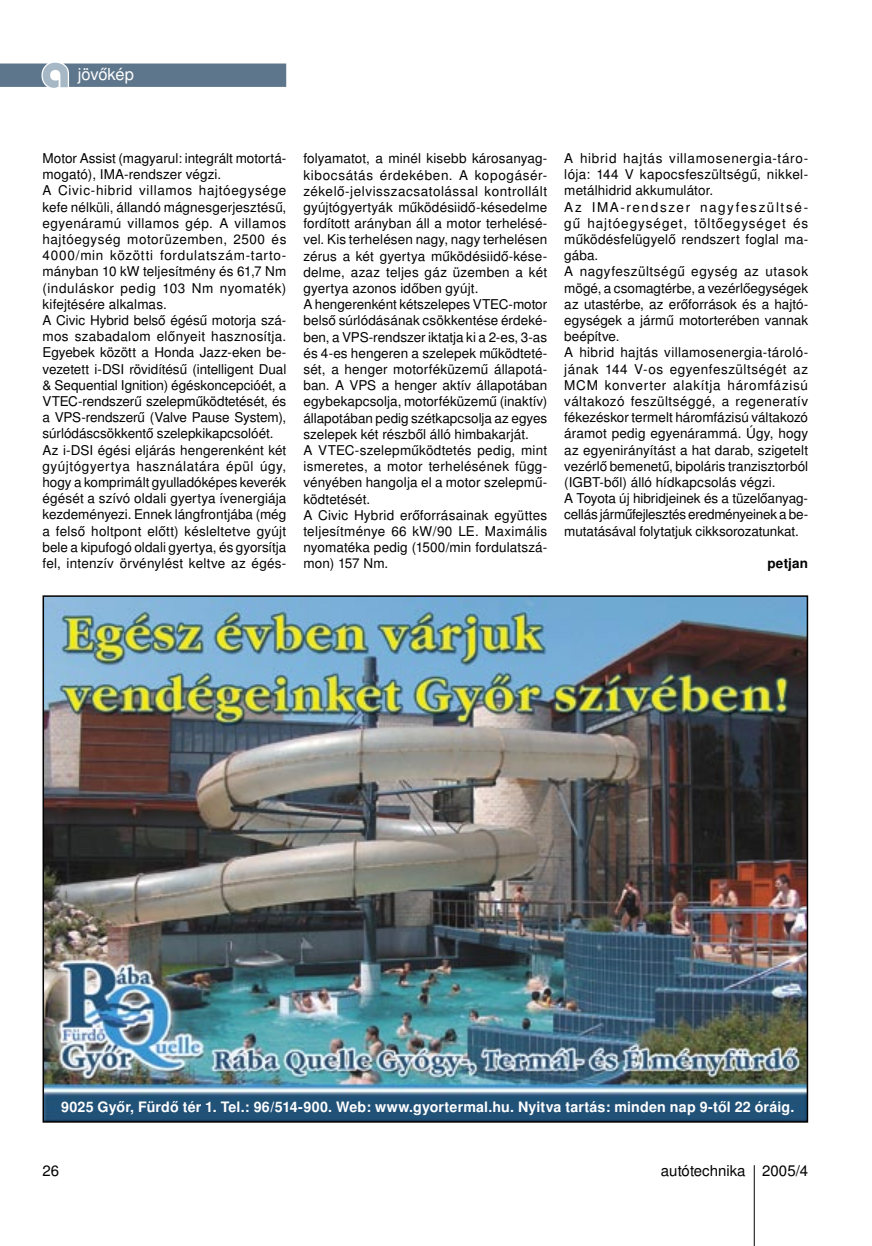
<style>
.page{position:relative;width:872px;height:1246px;background:#fff}
.page>*{position:absolute;margin:0;border:0;box-sizing:border-box;transform-origin:0 0}
.t1{font:16.5px "Nimbus Sans LOT";letter-spacing:-.005em;color:#fff}
.t2{font:15px "Nimbus Sans LOT";color:#000}
.kepala{font:700 14.4px "Nimbus Sans LOT";letter-spacing:.01em;color:#fff}
.szoveg{font:13.5px/16.2px "Nimbus Sans LOT";letter-spacing:.005em;color:#000;text-align:justify}
.szoveg-2{font:700 13.5px "Nimbus Sans LOT";letter-spacing:.015em;color:#000}
</style>
<div class="page">
<svg style="left:0;top:63px;width:286px;height:25px;background:#6f8598"></svg>
<hr style="left:754px;top:1165px;width:1px;height:81px;background:#000">
<img style="left:46px;top:598px;width:759px;height:522px">
<p class="t1" style="left:78px;top:64px;width:58px">jövőkép</p>
<p class="szoveg" style="left:43px;top:150px;width:245px">Motor Assist (magyarul: integrált motortá&shy;mogató), IMA-rendszer végzi.</p>
<p class="szoveg" style="left:43px;top:183px;width:245px">A Civic-hibrid villamos hajtóegysége kefe nélküli, állandó mágnesgerjesztésű, egyenáramú villamos gép. A villamos hajtóegység motorüzemben, 2500 és 4000/min közötti fordulatszám-tarto&shy;mányban 10 kW teljesítmény és 61,7 Nm (induláskor pedig 103 Nm nyomaték) kifejtésére alkalmas.</p>
<p class="szoveg" style="left:43px;top:312px;width:245px">A Civic Hybrid belső égésű motorja szá&shy;mos szabadalom előnyeit hasznosítja.<br>Egyebek között a Honda Jazz-eken be&shy;vezetett i-DSI rövidítésű (intelligent Dual &amp; Sequential Ignition) égéskoncepcióét, a VTEC-rendszerű szelepműködtetését, és a VPS-rendszerű (Valve Pause System), súrlódáscsökkentő szelepkikapcsolóét.</p>
<p class="szoveg" style="left:43px;top:442px;width:245px">Az i-DSI égési eljárás hengerenként két gyújtógyertya használatára épül úgy, hogy a komprimált gyulladóképes keverék égését a szívó oldali gyertya ívenergiája kezdeményezi. Ennek lángfrontjába (még a felső holtpont előtt) késleltetve gyújt bele a kipufogó oldali gyertya, és gyorsítja fel, intenzív örvénylést keltve az égés-</p>
<p class="szoveg" style="left:303px;top:151px;width:245px">folyamatot, a minél kisebb károsanyag&shy;kibocsátás érdekében. A kopogásér&shy;zékelő-jelvisszacsatolással kontrollált gyújtógyertyák működésiidő-késedelme fordított arányban áll a motor terhelésé&shy;vel. Kis terhelésen nagy, nagy terhelésen zérus a két gyertya működésiidő-kése&shy;delme, azaz teljes gáz üzemben a két gyertya azonos időben gyújt.</p>
<p class="szoveg" style="left:303px;top:297px;width:245px">A hengerenként kétszelepes VTEC-motor belső súrlódásának csökkentése érdeké&shy;ben, a VPS-rendszer iktatja ki a 2-es, 3-as és 4-es hengeren a szelepek működteté&shy;sét, a henger motorféküzemű állapotá&shy;ban. A VPS a henger aktív állapotában egybekapcsolja, motorféküzemű (inaktív) állapotában pedig szétkapcsolja az egyes szelepek két részből álló himbakarját.</p>
<p class="szoveg" style="left:303px;top:442px;width:245px">A VTEC-szelepműködtetés pedig, mint ismeretes, a motor terhelésének függ&shy;vényében hangolja el a motor szelepmű&shy;ködtetését.</p>
<p class="szoveg" style="left:303px;top:507px;width:245px">A Civic Hybrid erőforrásainak együttes teljesítménye 66 kW/90 LE. Maximális nyomatéka pedig (1500/min fordulatszá&shy;mon) 157 Nm.</p>
<p class="szoveg" style="left:564px;top:150px;width:245px">A hibrid hajtás villamosenergia-táro&shy;lója: 144 V kapocsfeszültségű, nikkel&shy;metálhidrid akkumulátor.</p>
<p class="szoveg" style="left:564px;top:199px;width:245px">Az IMA-rendszer nagyfeszültsé&shy;gű hajtóegységet, töltőegységet és működésfelügyelő rendszert foglal ma&shy;gába.</p>
<p class="szoveg" style="left:564px;top:264px;width:245px">A nagyfeszültségű egység az utasok mögé, a csomagtérbe, a vezérlőegységek az utastérbe, az erőforrások és a hajtó&shy;egységek a jármű motorterében vannak beépítve.</p>
<p class="szoveg" style="left:564px;top:345px;width:245px">A hibrid hajtás villamosenergia-tároló&shy;jának 144 V-os egyenfeszültségét az MCM konverter alakítja háromfázisú váltakozó feszültséggé, a regeneratív fékezéskor termelt háromfázisú váltakozó áramot pedig egyenárammá. Úgy, hogy az egyenirányítást a hat darab, szigetelt vezérlő bemenetű, bipoláris tranzisztorból (IGBT-ből) álló hídkapcsolás végzi.</p>
<p class="szoveg" style="left:564px;top:491px;width:245px">A Toyota új hibridjeinek és a tüzelőanyag&shy;cellás járműfejlesztés eredményeinek a be&shy;mutatásával folytatjuk cikksorozatunkat.</p>
<p class="szoveg-2" style="left:767px;top:555px;width:42px">petjan</p>
<p class="kepala" style="left:61px;top:1098px;width:734px">9025 Győr, Fürdő tér 1. Tel.: 96/514-900. Web: www.gyortermal.hu. Nyitva tartás: minden nap 9-től 22 óráig.</p>
<p class="t2" style="left:43px;top:1162px;width:18px">26</p>
<p class="t2" style="left:661px;top:1162px;width:149px">autótechnika 2005/4</p>
</div>
